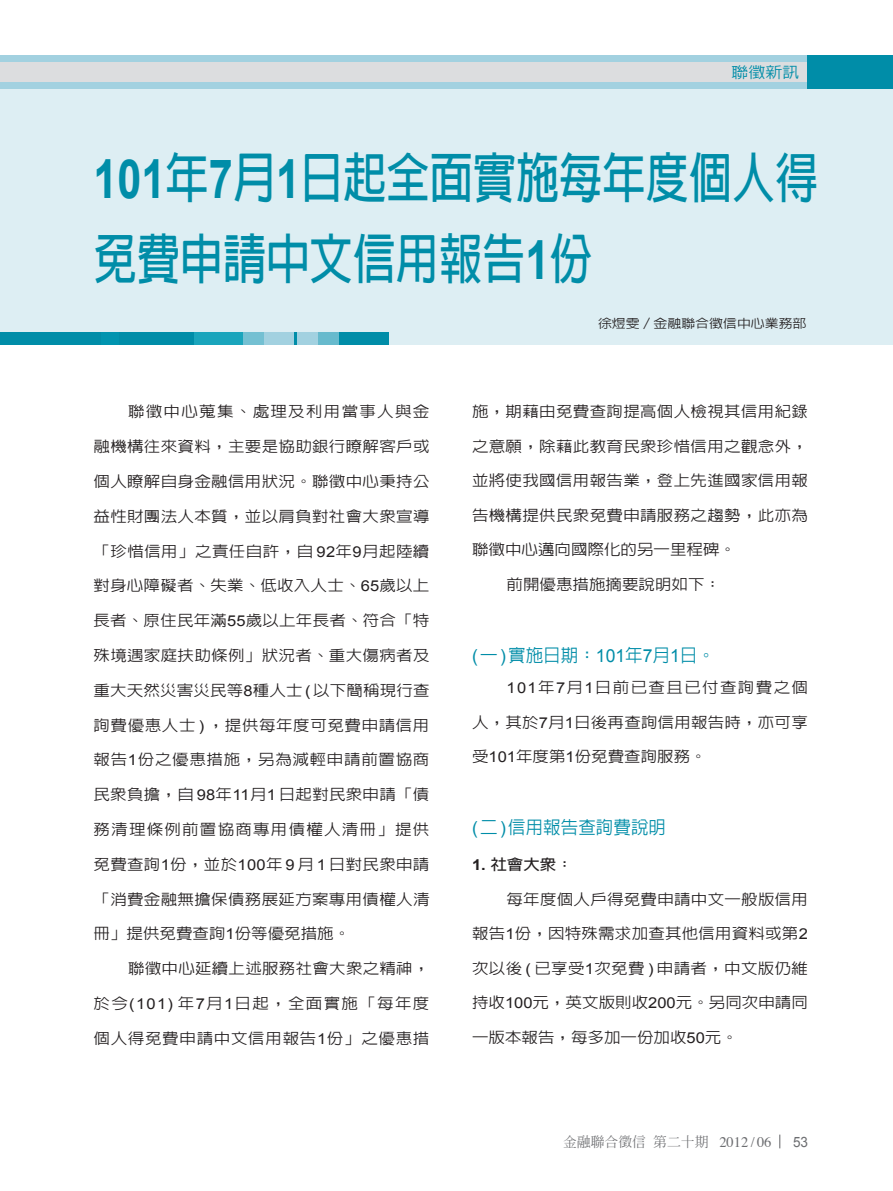
<style>
.page{position:relative;width:893px;height:1191px;background:#fff}
.page>*{position:absolute;margin:0;border:0;box-sizing:border-box;transform-origin:0 0}
._01_專題題目_01{font:700 54px "AR Hei B5";color:#008da8;scale:.8 1}
._04_中標題_一_--黑{font:500 18px "AR Hei B5";color:#008da8}
.t1{font:500 15.3px "AR Hei B5";color:#008da8;scale:1.1 1}
._07_內文{font:500 15px "AR Hei B5";letter-spacing:.02em;color:#231f20;scale:1.1 1}
._07_內文-2{font:500 15px "AR Hei B5";color:#231f20;scale:1.1 1}
._07_內文-3{font:500 15px "AR Hei B5";letter-spacing:.04em;color:#231f20;scale:1.1 1}
._07_內文-4{font:500 15px "AR Hei B5";letter-spacing:.08em;color:#231f20;scale:1.1 1}
._07_內文-5{font:500 15px "AR Hei B5";letter-spacing:.075em;color:#231f20;scale:1.1 1}
._07_內文-6{font:500 15px "AR Hei B5";letter-spacing:.085em;color:#231f20;scale:1.1 1}
._05_小標題{font:700 15px "AR Hei B5";color:#231f20;scale:1.1 1}
.t2{font:14.25px "Arial";color:#6c6d70;scale:.95 1}
.t3{font:500 13.8px "AR Ming B5";color:#6c6d70}
._02_作者OK{font:500 12.3px "AR Hei B5";color:#231f20;scale:1.13 1}
.s1{font-family:"Arial"}
.s2{font-family:"Arial";font-weight:400}
.s3{font-family:"Times";font-weight:400;font-size:14.55px}
</style>
<div class="page">
<div style="left:0;top:55px;width:893px;height:34px;background:#a2d1e0"></div>
<div style="left:0;top:62px;width:893px;height:20px;background:#dcdddf"></div>
<div style="left:808px;top:55px;width:85px;height:34px;background:#008da8"></div>
<svg style="left:779px;top:1134px;width:1px;height:14px"></svg>
<div style="left:0;top:89px;width:893px;height:255px;background:#ddeef3"></div>
<div style="left:0;top:332px;width:388px;height:12px;background:#008da8"></div>
<div style="left:102px;top:332px;width:17px;height:12px;background:#0094af"></div>
<div style="left:194px;top:332px;width:49px;height:12px;background:#1aa5bc"></div>
<div style="left:243px;top:332px;width:21px;height:12px;background:#74c0d2"></div>
<div style="left:264px;top:332px;width:29px;height:12px;background:#a2d1e0"></div>
<div style="left:298px;top:332px;width:20px;height:12px;background:#a2d1e0"></div>
<div style="left:318px;top:332px;width:21px;height:12px;background:#67bacd"></div>
<p class="t1" style="left:732px;top:65px;width:63px">聯徵新訊</p>
<p class="_01_專題題目_01" style="left:94px;top:151px;width:908px"><span class="s1">101</span>年<span class="s1">7</span>月<span class="s1">1</span>日起全面實施每年度個人得</p>
<p class="_01_專題題目_01" style="left:94px;top:232px;width:626px">免費申請中文信用報告<span class="s1">1</span>份</p>
<p class="_02_作者OK" style="left:598px;top:317px;width:186px">徐煜雯／金融聯合徵信中心業務部</p>
<p class="_07_內文-4" style="left:128px;top:404px;width:275px">聯徵中心蒐集、處理及利用當事人與金</p>
<p class="_07_內文" style="left:94px;top:439px;width:307px">融機構往來資料，主要是協助銀行瞭解客戶或</p>
<p class="_07_內文" style="left:94px;top:474px;width:307px">個人瞭解自身金融信用狀況。聯徵中心秉持公</p>
<p class="_07_內文" style="left:94px;top:508px;width:307px">益性財團法人本質，並以肩負對社會大眾宣導</p>
<p class="_07_內文" style="left:94px;top:543px;width:307px">「珍惜信用」之責任自許，自 <span class="s2">92</span>年<span class="s2">9</span>月起陸續</p>
<p class="_07_內文" style="left:94px;top:578px;width:307px">對身心障礙者、失業、低收入人士、<span class="s2">65</span>歲以上</p>
<p class="_07_內文" style="left:94px;top:613px;width:307px">長者、原住民年滿<span class="s2">55</span>歲以上年長者、符合「特</p>
<p class="_07_內文" style="left:94px;top:648px;width:307px">殊境遇家庭扶助條例」狀況者、重大傷病者及</p>
<p class="_07_內文" style="left:94px;top:682px;width:307px">重大天然災害災民等<span class="s2">8</span>種人士<span class="s2">(</span>以下簡稱現行查</p>
<p class="_07_內文" style="left:94px;top:717px;width:307px">詢費優惠人士 <span class="s2">)</span> ，提供每年度可免費申請信用</p>
<p class="_07_內文-3" style="left:94px;top:752px;width:307px">報告<span class="s2">1</span>份之優惠措施，另為減輕申請前置協商</p>
<p class="_07_內文" style="left:94px;top:787px;width:307px">民眾負擔，自 <span class="s2">98</span>年<span class="s2">11</span>月<span class="s2">1</span> 日起對民眾申請「債</p>
<p class="_07_內文-5" style="left:94px;top:822px;width:307px">務清理條例前置協商專用債權人清冊」提供</p>
<p class="_07_內文" style="left:94px;top:856px;width:307px">免費查詢<span class="s2">1</span>份，並於<span class="s2">100</span>年 <span class="s2">9</span> 月 <span class="s2">1</span> 日對民眾申請</p>
<p class="_07_內文" style="left:94px;top:891px;width:307px">「消費金融無擔保債務展延方案專用債權人清</p>
<p class="_07_內文-2" style="left:94px;top:926px;width:235px">冊」提供免費查詢<span class="s2">1</span>份等優免措施。</p>
<p class="_07_內文" style="left:128px;top:961px;width:276px">聯徵中心延續上述服務社會大眾之精神，</p>
<p class="_07_內文-4" style="left:94px;top:996px;width:307px">於今<span class="s2">(101)</span> 年<span class="s2">7</span>月<span class="s2">1</span>日起，全面實施「每年度</p>
<p class="_07_內文-3" style="left:94px;top:1030px;width:307px">個人得免費申請中文信用報告<span class="s2">1</span>份」之優惠措</p>
<p class="_07_內文" style="left:472px;top:404px;width:307px">施，期藉由免費查詢提高個人檢視其信用紀錄</p>
<p class="_07_內文" style="left:472px;top:438px;width:307px">之意願，除藉此教育民眾珍惜信用之觀念外，</p>
<p class="_07_內文" style="left:472px;top:473px;width:307px">並將使我國信用報告業，登上先進國家信用報</p>
<p class="_07_內文" style="left:472px;top:507px;width:307px">告機構提供民眾免費申請服務之趨勢，此亦為</p>
<p class="_07_內文-2" style="left:472px;top:542px;width:241px">聯徵中心邁向國際化的另一里程碑。</p>
<p class="_07_內文-2" style="left:506px;top:576px;width:196px">前開優惠措施摘要說明如下：</p>
<p class="_04_中標題_一_--黑" style="left:472px;top:645px;width:244px"><span class="s2">(</span>一<span class="s2">)</span>實施日期：<span class="s2">101</span>年<span class="s2">7</span>月<span class="s2">1</span>日。</p>
<p class="_07_內文-6" style="left:506px;top:680px;width:276px"><span class="s2">101</span>年<span class="s2">7</span>月<span class="s2">1</span>日前已查且已付查詢費之個</p>
<p class="_07_內文" style="left:472px;top:714px;width:307px">人，其於<span class="s2">7</span>月<span class="s2">1</span>日後再查詢信用報告時，亦可享</p>
<p class="_07_內文-2" style="left:472px;top:749px;width:215px">受<span class="s2">101</span>年度第<span class="s2">1</span>份免費查詢服務。</p>
<p class="_04_中標題_一_--黑" style="left:472px;top:818px;width:196px"><span class="s2">(</span>二<span class="s2">)</span>信用報告查詢費說明</p>
<p class="_05_小標題" style="left:472px;top:857px;width:93px"><span class="s1">1.</span> 社會大眾：</p>
<p class="_07_內文" style="left:506px;top:891px;width:276px">每年度個人戶得免費申請中文一般版信用</p>
<p class="_07_內文" style="left:472px;top:926px;width:307px">報告<span class="s2">1</span>份，因特殊需求加查其他信用資料或第<span class="s2">2</span></p>
<p class="_07_內文" style="left:472px;top:960px;width:307px">次以後 <span class="s2">(</span> 已享受<span class="s2">1</span>次免費 <span class="s2">)</span> 申請者，中文版仍維</p>
<p class="_07_內文-2" style="left:472px;top:995px;width:307px">持收<span class="s2">100</span>元，英文版則收<span class="s2">200</span>元。另同次申請同</p>
<p class="_07_內文-2" style="left:472px;top:1029px;width:243px">一版本報告，每多加一份加收<span class="s2">50</span>元。</p>
<p class="t3" style="left:563px;top:1135px;width:210px">金融聯合徵信第二十期 <span class="s3">2012 / 06</span></p>
<p class="t2" style="left:793px;top:1133px;width:17px">53</p>
</div>
